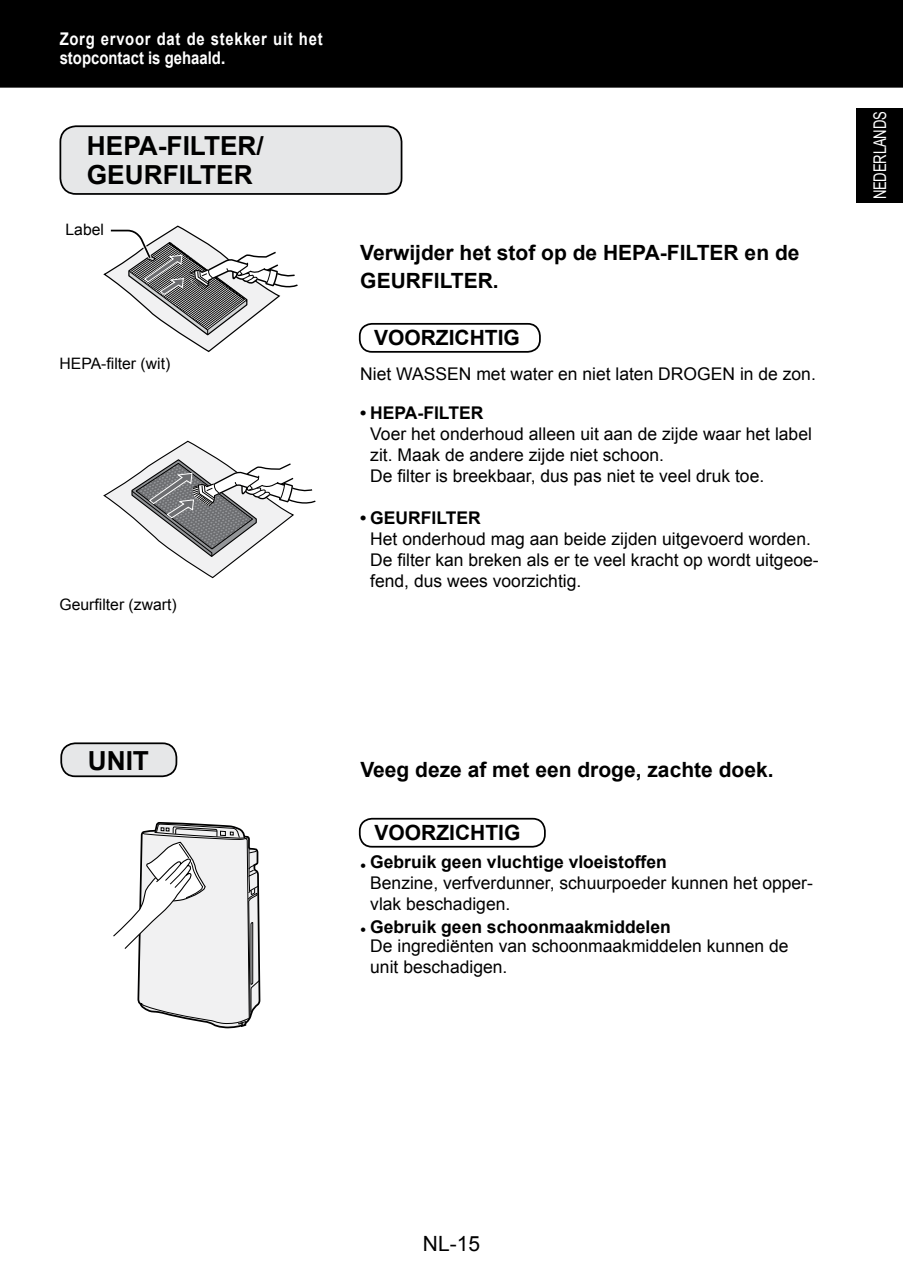
<style>
.page{position:relative;width:903px;height:1275px;background:#fff}
.page>*{position:absolute;margin:0;border:0;box-sizing:border-box;transform-origin:0 0}
.t1{font:700 26.25px/29.8px "Arial";color:#000}
.t2{font:700 21px/28px "Arial";color:#000}
.t3{font:21px "Arial";color:#000}
.t4{font:17.5px/21px "Arial";color:#000}
.t5{font:700 17.5px/19.2px "Arial";letter-spacing:.045em;color:#fff;scale:.85 1}
.t6{font:700 17.5px "Arial";color:#000}
.t7{font:17.5px "Arial";letter-spacing:-.015em;color:#fff;scale:.75 1}
.t8{font:15.75px "Arial";color:#000}
.s1{font-weight:700}
</style>
<div class="page">
<svg style="left:103px;top:441px;width:213px;height:138px"></svg>
<svg style="left:113px;top:822px;width:148px;height:207px"></svg>
<div style="left:856px;top:108px;width:47px;height:94px;background:#000"></div>
<div style="left:1px;top:0;width:902px;height:88px;background:#000"></div>
<svg style="left:0;top:0;width:1px;height:88px"></svg>
<div style="left:60px;top:126px;width:341px;height:68px;background:#e6e7e8;border-radius:16px"></div>
<div style="left:60px;top:125px;width:342px;height:70px;border:2px solid #000;border-radius:16px"></div>
<div style="left:61px;top:743px;width:115px;height:33px;background:#e6e7e8;border-radius:14px"></div>
<div style="left:60px;top:742px;width:117px;height:35px;border:2px solid #000;border-radius:14px"></div>
<div style="left:359px;top:323px;width:182px;height:30px;border:2px solid #000;border-radius:12px"></div>
<div style="left:359px;top:818px;width:187px;height:30px;border:2px solid #000;border-radius:12px"></div>
<svg style="left:103px;top:225px;width:195px;height:128px"></svg>
<p class="t5" style="left:60px;top:30px;width:311px">Zorg ervoor dat de stekker uit het stopcontact is gehaald.</p>
<h1 class="t1" style="left:87px;top:131px;width:178px">HEPA-FILTER/<br>GEURFILTER</h1>
<p class="t8" style="left:65px;top:219px;width:40px">Label</p>
<p class="t8" style="left:60px;top:353px;width:112px">HEPA-filter (wit)</p>
<p class="t8" style="left:60px;top:594px;width:119px">Geurfilter (zwart)</p>
<p class="t2" style="left:360px;top:240px;width:441px">Verwijder het stof op de HEPA-FILTER en de<br>GEURFILTER.</p>
<p class="t2" style="left:374px;top:324px;width:147px">VOORZICHTIG</p>
<p class="t4" style="left:360px;top:364px;width:457px">Niet WASSEN met water en niet laten DROGEN in de zon.</p>
<p class="t6" style="left:360px;top:401px;width:125px">• HEPA-FILTER</p>
<p class="t4" style="left:370px;top:423px;width:443px">Voer het onderhoud alleen uit aan de zijde waar het label zit. Maak de andere zijde niet schoon.<br>De filter is breekbaar, dus pas niet te veel druk toe.</p>
<p class="t6" style="left:360px;top:506px;width:122px">• GEURFILTER</p>
<p class="t4" style="left:370px;top:528px;width:450px">Het onderhoud mag aan beide zijden uitgevoerd worden.<br>De filter kan breken als er te veel kracht op wordt uitgeoe&shy;fend, dus wees voorzichtig.</p>
<p class="t7" style="left:868px;top:199px;width:119px;rotate:-90deg">NEDERLANDS</p>
<h1 class="t1" style="left:88px;top:747px;width:63px">UNIT</h1>
<p class="t2" style="left:360px;top:756px;width:415px">Veeg deze af met een droge, zachte doek.</p>
<p class="t2" style="left:374px;top:819px;width:147px">VOORZICHTIG</p>
<p class="t4" style="left:370px;top:852px;width:444px;text-indent:-10px">• <span class="s1">Gebruik geen vluchtige vloeistoffen<br></span>Benzine, verfverdunner, schuurpoeder kunnen het opper&shy;vlak beschadigen.</p>
<p class="t4" style="left:370px;top:917px;width:420px;line-height:19.2px;text-indent:-10px">• <span class="s1">Gebruik geen schoonmaakmiddelen<br></span>De ingrediënten van schoonmaakmiddelen kunnen de</p>
<p class="t4" style="left:370px;top:957px;width:139px">unit beschadigen.</p>
<p class="t3" style="left:423px;top:1230px;width:59px">NL-15</p>
</div>
